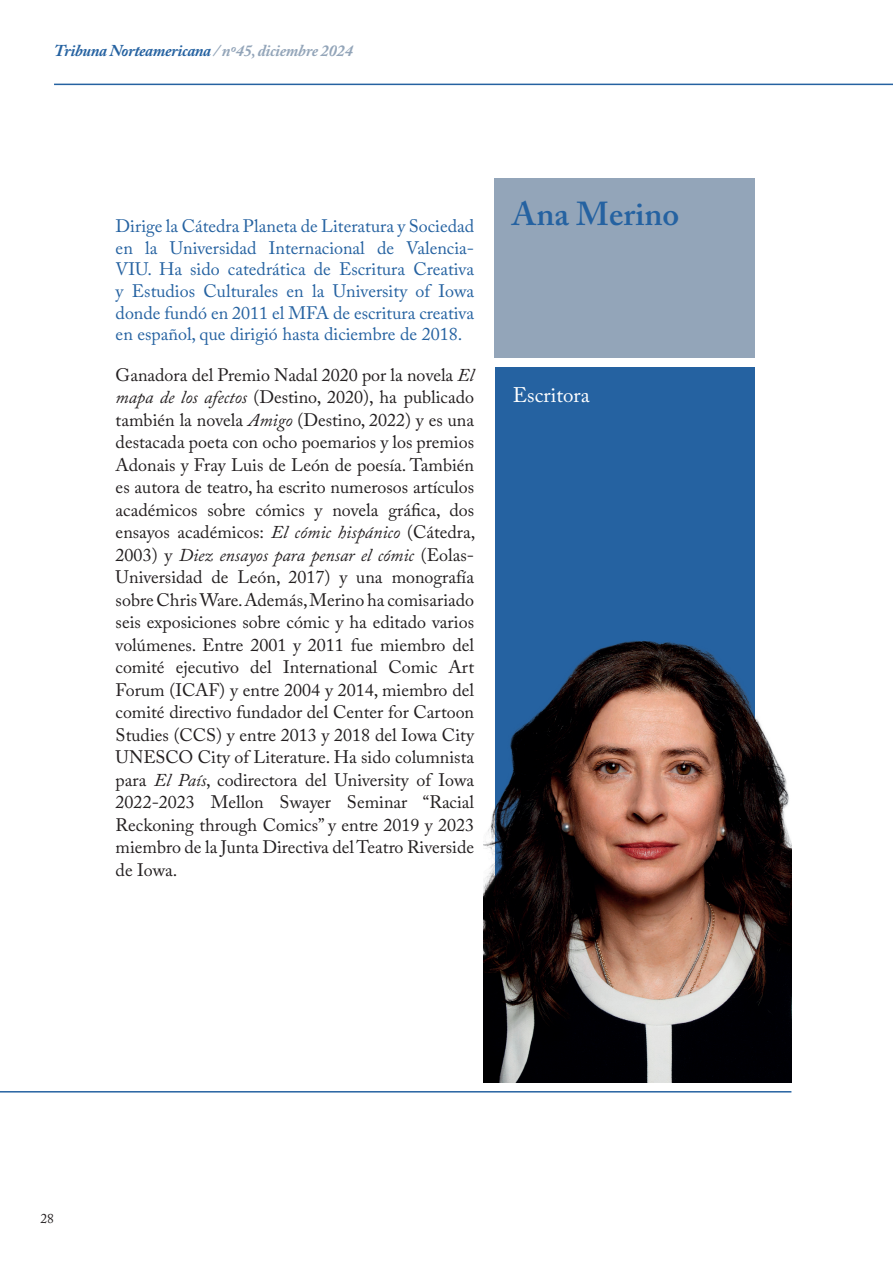
<style>
.page{position:relative;width:893px;height:1263px;background:#fff}
.page>*{position:absolute;margin:0;border:0;box-sizing:border-box;transform-origin:0 0}
.t1{font:600 33px "Adobe Caslon Pro";color:#2562a1}
.t2{font:21px "Adobe Caslon Pro";color:#fff}
.t3{font:18px/22.5px "Adobe Caslon Pro";color:#231f20;text-align:justify}
.t4{font:18px/21.6px "Adobe Caslon Pro";color:#2562a1;text-align:justify}
.t5{font:italic 700 16.5px "Adobe Caslon Pro";letter-spacing:-.02em;color:#2562a1}
.t6{font:13.5px "Adobe Caslon Pro";color:#231f20}
.s1{color:#93a5b9}
.s2{font-style:italic}
</style>
<div class="page">
<div style="left:494px;top:178px;width:260px;height:180px;background:#93a5b9"></div>
<div style="left:496px;top:368px;width:259px;height:714px;background:#2562a1"></div>
<hr style="left:0;top:1091px;width:791px;height:1px;background:#2562a1">
<img style="left:483px;top:618px;width:308px;height:465px">
<hr style="left:54px;top:84px;width:839px;height:1px;background:#2562a1">
<p class="t5" style="left:54px;top:40px;width:300px">Tribuna Norteamericana <span class="s1">/ nº45, diciembre 2024</span></p>
<p class="t4" style="left:116px;top:215px;width:360px">Dirige la Cátedra Planeta de Literatura y Sociedad en la Universidad Internacional de Valencia-VIU. Ha sido catedrática de Escritura Creativa y Estudios Culturales en la University of Iowa donde fundó en 2011 el MFA de escritura creativa en español, que dirigió hasta diciembre de 2018.</p>
<p class="t3" style="left:116px;top:363px;width:361px">Ganadora del Premio Nadal 2020 por la novela <span class="s2">El mapa de los afectos</span> (Destino, 2020), ha publicado también la novela <span class="s2">Amigo</span> (Destino, 2022) y es una destacada poeta con ocho poemarios y los premios Adonais y Fray Luis de León de poesía. También es autora de teatro, ha escrito numerosos artículos académicos sobre cómics y novela gráfica, dos ensayos académicos: <span class="s2">El cómic hispánico</span> (Cátedra, 2003) y <span class="s2">Diez ensayos para pensar el cómic</span> (Eolas-Universidad de León, 2017) y una monografía sobre Chris Ware. Además, Merino ha comisariado seis exposiciones sobre cómic y ha editado varios volúmenes. Entre 2001 y 2011 fue miembro del comité ejecutivo del International Comic Art Forum (ICAF) y entre 2004 y 2014, miembro del comité directivo fundador del Center for Cartoon Studies (CCS) y entre 2013 y 2018 del Iowa City UNESCO City of Literature. Ha sido columnista para <span class="s2">El País</span>, codirectora del University of Iowa 2022-2023 Mellon Swayer Seminar “Racial Reckoning through Comics” y entre 2019 y 2023 miembro de la Junta Directiva del Teatro Riverside de Iowa.</p>
<h1 class="t1" style="left:512px;top:194px;width:169px">Ana Merino</h1>
<p class="t2" style="left:513px;top:382px;width:78px">Escritora</p>
<p class="t6" style="left:41px;top:1210px;width:15px">28</p>
</div>
